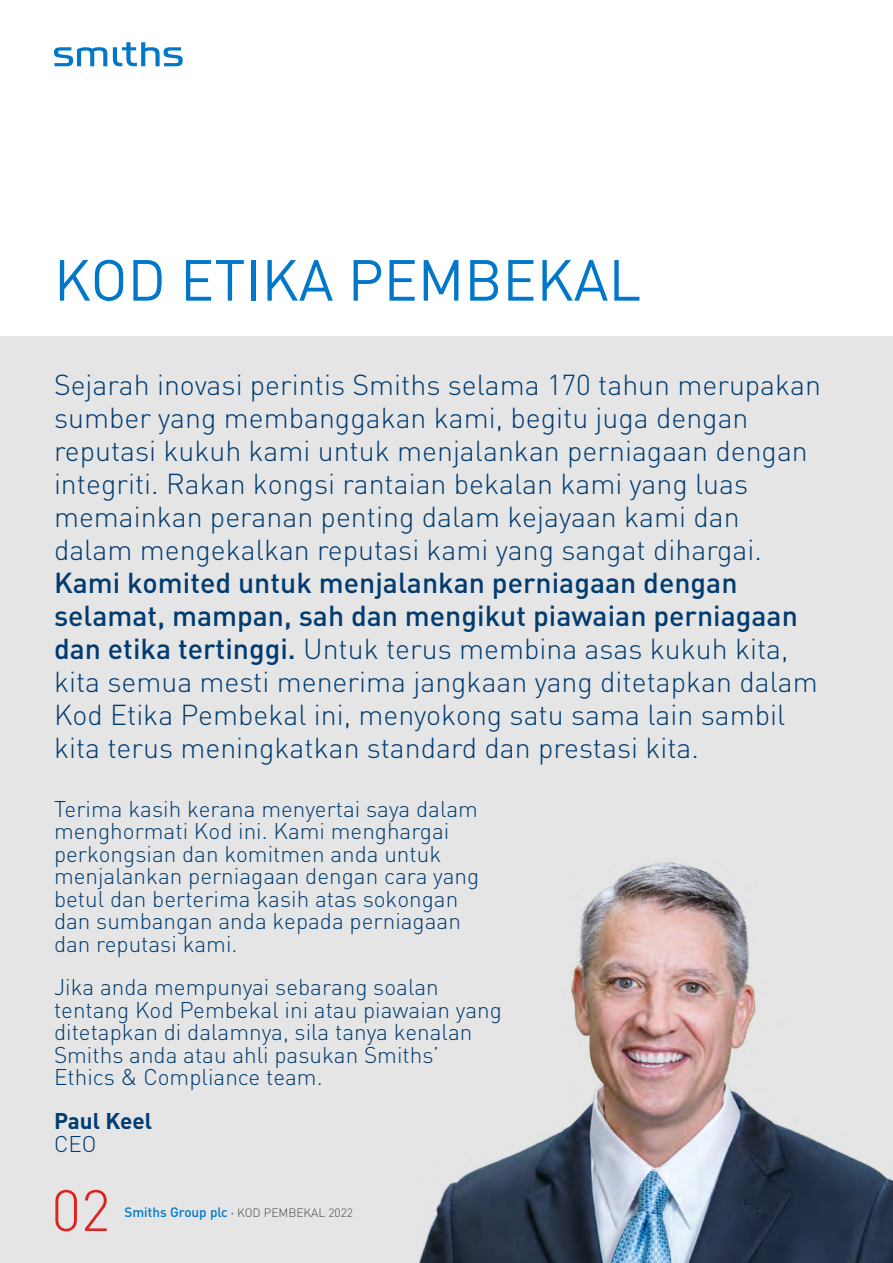
<style>
.page{position:relative;width:893px;height:1263px;background:#fff}
.page>*{position:absolute;margin:0;border:0;box-sizing:border-box;transform-origin:0 0}
.t1{font:300 57.45px "DIN Pro";color:#dc241f}
.t2{font:57px "DIN";color:#0077c8}
.t3{font:300 28.5px/33px "DIN Pro";color:#003c71}
.t4{font:300 22.5px/22.5px "DIN Pro";color:#003c71}
.t5{font:700 22.5px "DIN Pro";color:#003c71}
.t6{font:300 12px "DIN";color:#4a4a49}
.s1{font-weight:500}
.s2{font-family:"DIN Pro";font-weight:500;font-size:13.5px;color:#0077c8}
.s3{font-family:"DIN Pro";font-weight:500;color:#0077c8}
</style>
<div class="page">
<div style="left:0;top:336px;width:893px;height:927px;background:#e5e5e5"></div>
<img style="left:419px;top:861px;width:474px;height:402px">
<svg style="left:54px;top:47px;width:53px;height:19px"></svg>
<svg style="left:113px;top:42px;width:70px;height:24px"></svg>
<h2 class="t2" style="left:54px;top:244px;width:589px">KOD ETIKA PEMBEKAL</h2>
<p class="t3" style="left:54px;top:367px;width:769px">Sejarah inovasi perintis Smiths selama 170 tahun merupakan sumber yang membanggakan kami, begitu juga dengan reputasi kukuh kami untuk menjalankan perniagaan dengan integriti. Rakan kongsi rantaian bekalan kami yang luas memainkan peranan penting dalam kejayaan kami dan dalam mengekalkan reputasi kami yang sangat dihargai.</p>
<p class="t3" style="left:54px;top:565px;width:765px"><span class="s1">Kami komited untuk menjalankan perniagaan dengan selamat, mampan, sah dan mengikut piawaian perniagaan dan etika tertinggi.</span> Untuk terus membina asas kukuh kita, kita semua mesti menerima jangkaan yang ditetapkan dalam Kod Etika Pembekal ini, menyokong satu sama lain sambil kita terus meningkatkan standard dan prestasi kita.</p>
<p class="t4" style="left:54px;top:796px;width:427px">Terima kasih kerana menyertai saya dalam menghormati Kod ini. Kami menghargai perkongsian dan komitmen anda untuk menjalankan perniagaan dengan cara yang betul dan berterima kasih atas sokongan dan sumbangan anda kepada perniagaan dan reputasi kami.</p>
<p class="t4" style="left:54px;top:975px;width:449px">Jika anda mempunyai sebarang soalan tentang Kod Pembekal ini atau piawaian yang ditetapkan di dalamnya, sila tanya kenalan Smiths anda atau ahli pasukan Smiths’ Ethics &amp; Compliance team.</p>
<p class="t5" style="left:54px;top:1106px;width:100px">Paul Keel</p>
<p class="t4" style="left:54px;top:1131px;width:44px">CEO</p>
<h1 class="t1" style="left:51px;top:1171px;width:61px">02</h1>
<p class="t6" style="left:124px;top:1205px;width:230px"><span class="s2">Smiths Group plc</span> <span class="s3">·</span> KOD PEMBEKAL 2022</p>
</div>
